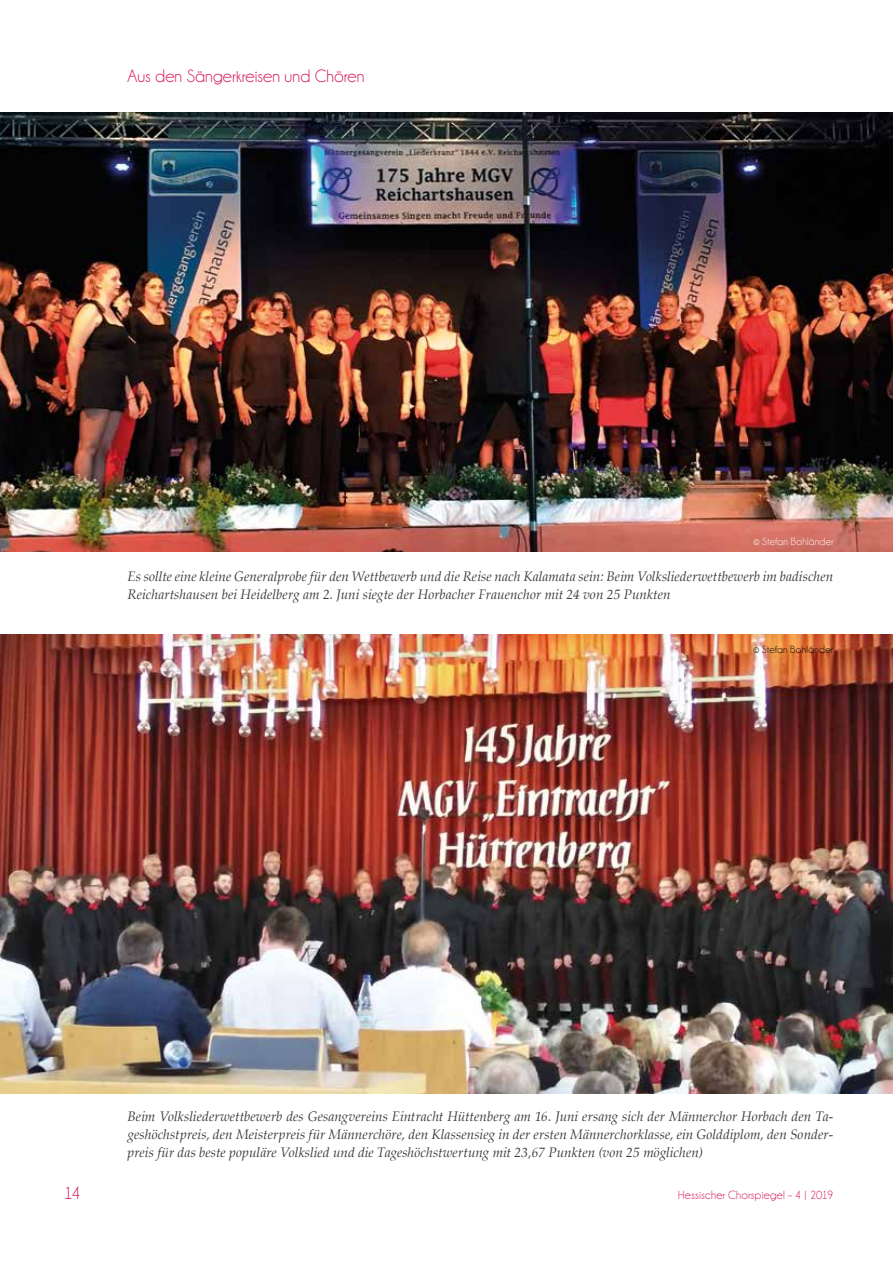
<style>
.page{position:relative;width:893px;height:1263px;background:#fff}
.page>*{position:absolute;margin:0;border:0;box-sizing:border-box;transform-origin:0 0}
.t1{font:18px "Champagne&Limousines";letter-spacing:.005em;color:#d40c49}
.t2{font:italic 13.5px/18px "Palatino";letter-spacing:.005em;color:#3c3c3b;text-align:justify}
.t3{font:12px "Champagne&Limousines";letter-spacing:.02em;color:#d40c49}
.t4{font:10.5px "Champagne&Limousines";letter-spacing:.025em;color:#fff}
.t5{font:10.5px "Champagne&Limousines";letter-spacing:.025em;color:#000}
</style>
<div class="page">
<img style="left:0;top:113px;width:893px;height:439px">
<img style="left:0;top:635px;width:893px;height:459px">
<h1 class="t1" style="left:128px;top:67px;width:238px">Aus den Sängerkreisen und Chören</h1>
<p class="t4" style="left:753px;top:536px;width:82px">© Stefan Bohländer</p>
<p class="t2" style="left:128px;top:567px;width:707px">Es sollte eine kleine Generalprobe für den Wettbewerb und die Reise nach Kalamata sein: Beim Volksliederwettbewerb im badischen<br>Reichartshausen bei Heidelberg am 2. Juni siegte der Horbacher Frauenchor mit 24 von 25 Punkten</p>
<p class="t5" style="left:753px;top:644px;width:82px">© Stefan Bohländer</p>
<p class="t2" style="left:128px;top:1107px;width:707px">Beim Volksliederwettbewerb des Gesangvereins Eintracht Hüttenberg am 16. Juni ersang sich der Männerchor Horbach den Ta&shy;geshöchstpreis, den Meisterpreis für Männerchöre, den Klassensieg in der ersten Männerchorklasse, ein Golddiplom, den Sonder&shy;preis für das beste populäre Volkslied und die Tageshöchstwertung mit 23,67 Punkten (von 25 möglichen)</p>
<h1 class="t1" style="left:64px;top:1184px;width:18px">14</h1>
<p class="t3" style="left:678px;top:1189px;width:157px">Hessischer Chorspiegel – 4 | 2019</p>
</div>
